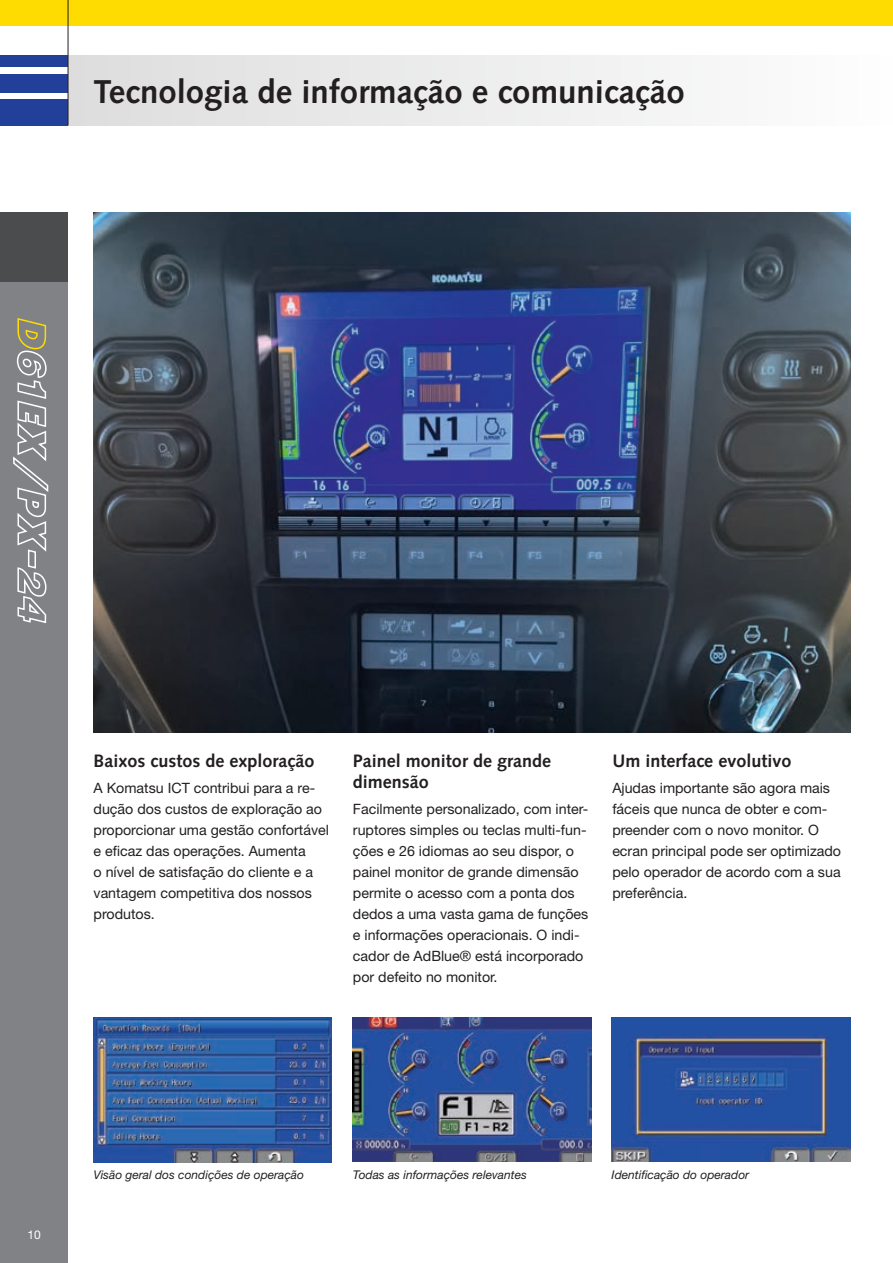
<style>
.page{position:relative;width:893px;height:1263px;background:#fff}
.page>*{position:absolute;margin:0;border:0;box-sizing:border-box;transform-origin:0 0}
.t1{font:700 33px "Syntax LTCE";color:#231f20}
.t2{font:700 18px/21px "Syntax LTCE";color:#231f20}
.t3{font:14.25px/21px "Helvetica Neue LT Pro";color:#231f20}
.t4{font:italic 12px "Helvetica Neue LT Pro";color:#231f20}
.t5{font:12px "Helvetica Neue LT Pro";color:#fff}
</style>
<div class="page">
<div style="left:0;top:213px;width:68px;height:1050px;background:#808285"></div>
<div style="left:0;top:99px;width:68px;height:26px;background:#223f99"></div>
<div style="left:0;top:74px;width:68px;height:18px;background:#223f99"></div>
<div style="left:0;top:55px;width:68px;height:12px;background:#223f99"></div>
<div style="left:0;top:0;width:893px;height:26px;background:#ffdc01"></div>
<div style="left:0;top:213px;width:68px;height:69px;background:#4b4c4d"></div>
<div style="left:68px;top:55px;width:825px;height:70px;background:linear-gradient(to right,#ddddde,#fdfdfe)"></div>
<hr style="left:68px;top:0;width:1px;height:125px;background:#231f20">
<img style="left:94px;top:1017px;width:238px;height:145px">
<img style="left:353px;top:1017px;width:238px;height:144px">
<img style="left:612px;top:1017px;width:238px;height:145px">
<img style="left:94px;top:213px;width:756px;height:519px">
<svg style="left:13px;top:318px;width:36px;height:305px"></svg>
<h1 class="t1" style="left:94px;top:73px;width:593px">Tecnologia de informação e comunicação</h1>
<p class="t2" style="left:94px;top:751px;width:222px">Baixos custos de exploração</p>
<p class="t3" style="left:94px;top:777px;width:237px">A Komatsu ICT contribui para a re&shy;dução dos custos de exploração ao proporcionar uma gestão confortável e eficaz das operações. Aumenta<br>o nível de satisfação do cliente e a vantagem competitiva dos nossos produtos.</p>
<p class="t2" style="left:353px;top:751px;width:200px">Painel monitor de grande dimensão</p>
<p class="t3" style="left:353px;top:798px;width:237px">Facilmente personalizado, com inter&shy;ruptores simples ou teclas multi-fun&shy;ções e 26 idiomas ao seu dispor, o painel monitor de grande dimensão permite o acesso com a ponta dos dedos a uma vasta gama de funções e informações operacionais. O indi&shy;cador de AdBlue® está incorporado por defeito no monitor.</p>
<p class="t2" style="left:612px;top:751px;width:181px">Um interface evolutivo</p>
<p class="t3" style="left:612px;top:777px;width:230px">Ajudas importante são agora mais fáceis que nunca de obter e com&shy;preender com o novo monitor. O ecran principal pode ser optimizado pelo operador de acordo com a sua preferência.</p>
<p class="t5" style="left:27px;top:1227px;width:15px">10</p>
<p class="t4" style="left:94px;top:1167px;width:212px">Visão geral dos condições de operação</p>
<p class="t4" style="left:353px;top:1167px;width:175px">Todas as informações relevantes</p>
<p class="t4" style="left:612px;top:1167px;width:139px">Identificação do operador</p>
</div>
